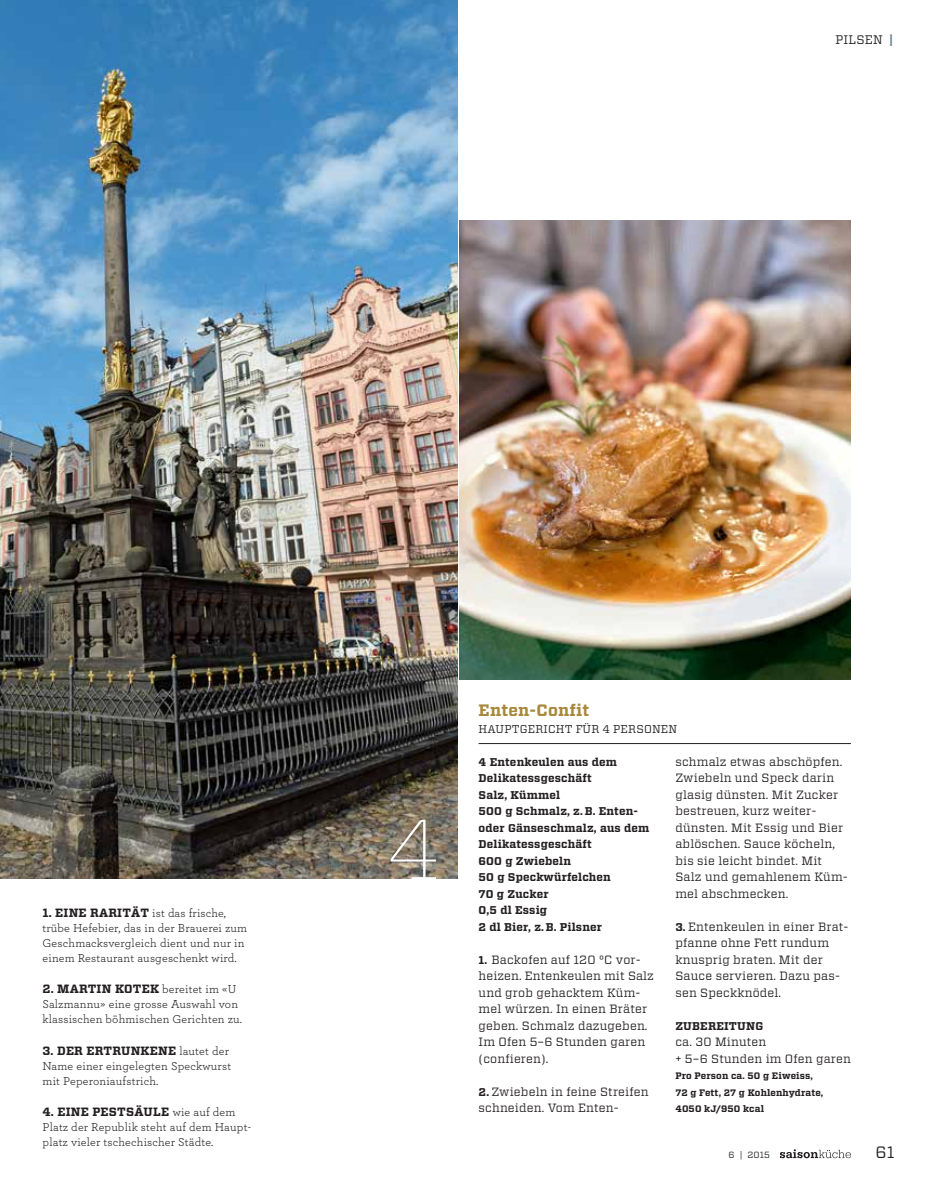
<style>
.page{position:relative;width:936px;height:1191px;background:#fff}
.page>*{position:absolute;margin:0;border:0;box-sizing:border-box;transform-origin:0 0}
.t1{font:100 84.75px "Vitesse";color:#fff}
.t2{font:700 16.5px "Vitesse";letter-spacing:.015em;color:#a8883b}
.t3{font:16.5px "Vitesse";color:#231f20}
.t4{font:12.3px "Vitesse";letter-spacing:.015em;color:#231f20}
.t5{font:12px/16.5px "Vitesse";letter-spacing:.015em;color:#231f20}
.t6{font:12px/15px "Archer";letter-spacing:.015em;color:#231f20}
.t7{font:700 12px "Vitesse";letter-spacing:.015em;color:#231f20}
.t8{font:700 11.25px/16.5px "Vitesse";letter-spacing:.015em;color:#231f20}
.t9{font:11.25px "Vitesse";letter-spacing:.015em;color:#231f20}
.t10{font:700 9.3px/16.5px "Vitesse";letter-spacing:.015em;color:#231f20}
.t11{font:9px "Vitesse";color:#231f20}
.s1{font-weight:700;color:#748a96}
.s2{font-family:"Vitesse";font-weight:700}
.s3{font-family:"Archer";font-weight:400}
.s4{font-weight:700;font-size:11.25px}
</style>
<div class="page">
<img style="left:459px;top:220px;width:391px;height:459px">
<img style="left:0;top:0;width:457px;height:878px">
<hr style="left:478px;top:743px;width:372px;height:1px;background:#231f20">
<svg style="left:780px;top:1149px;width:70px;height:9px"></svg>
<p class="t4" style="left:835px;top:31px;width:60px">PILSEN <span class="s1">|</span></p>
<p class="t6" style="left:43px;top:904px;width:206px"><span class="s2">1. EINE RARITÄT</span> ist das frische, trübe Hefebier, das in der Brauerei zum Geschmacksvergleich dient und nur in einem Restaurant ausgeschenkt wird.</p>
<p class="t7" style="left:43px;top:981px;width:195px">2. MARTIN KOTEK <span class="s3">bereitet im «U</span></p>
<p class="t6" style="left:43px;top:996px;width:201px">Salzmannu» eine grosse Auswahl von klassischen böhmischen Gerichten zu.</p>
<p class="t7" style="left:43px;top:1042px;width:188px">3. DER ERTRUNKENE <span class="s3">lautet der</span></p>
<p class="t6" style="left:43px;top:1057px;width:190px">Name einer eingelegten Speckwurst mit Peperoniaufstrich.</p>
<p class="t7" style="left:43px;top:1104px;width:194px">4. EINE PESTSÄULE <span class="s3">wie auf dem</span></p>
<p class="t6" style="left:43px;top:1119px;width:210px">Platz der Republik steht auf dem Haupt&shy;platz vieler tschechischer Städte.</p>
<h1 class="t1" style="left:386px;top:789px;width:57px">4</h1>
<h2 class="t2" style="left:478px;top:699px;width:112px">Enten-Confit</h2>
<p class="t9" style="left:478px;top:721px;width:200px">HAUPTGERICHT FÜR 4 PERSONEN</p>
<p class="t8" style="left:478px;top:753px;width:172px">4 Entenkeulen aus dem<br>Delikatessgeschäft<br>Salz, Kümmel<br>500 g Schmalz, z. B. Enten&shy;oder Gänseschmalz, aus dem<br>Delikatessgeschäft<br>600 g Zwiebeln<br>50 g Speckwürfelchen<br>70 g Zucker<br>0,5 dl Essig<br>2 dl Bier, z. B. Pilsner</p>
<p class="t5" style="left:478px;top:951px;width:177px"><span class="s4">1.</span> Backofen auf 120 °C vor&shy;heizen. Entenkeulen mit Salz und grob gehacktem Küm&shy;mel würzen. In einen Bräter geben. Schmalz dazugeben.<br>Im Ofen 5–6 Stunden garen (confieren).</p>
<p class="t5" style="left:478px;top:1083px;width:171px"><span class="s4">2.</span> Zwiebeln in feine Streifen schneiden. Vom Enten-</p>
<p class="t5" style="left:675px;top:753px;width:174px">schmalz etwas abschöpfen.<br>Zwiebeln und Speck darin glasig dünsten. Mit Zucker bestreuen, kurz weiter&shy;dünsten. Mit Essig und Bier ablöschen. Sauce köcheln, bis sie leicht bindet. Mit<br>Salz und gemahlenem Küm&shy;mel abschmecken.</p>
<p class="t5" style="left:675px;top:918px;width:174px"><span class="s4">3.</span> Entenkeulen in einer Brat&shy;pfanne ohne Fett rundum knusprig braten. Mit der<br>Sauce servieren. Dazu pas&shy;sen Speckknödel.</p>
<p class="t8" style="left:675px;top:1017px;width:89px">ZUBEREITUNG</p>
<p class="t5" style="left:675px;top:1033px;width:177px">ca. 30 Minuten<br>+ 5–6 Stunden im Ofen garen</p>
<p class="t10" style="left:675px;top:1067px;width:149px">Pro Person ca. 50 g Eiweiss,<br>72 g Fett, 27 g Kohlenhydrate,<br>4050 kJ/950 kcal</p>
<p class="t11" style="left:728px;top:1148px;width:43px">6 | 2015</p>
<h2 class="t3" style="left:875px;top:1141px;width:20px">61</h2>
</div>
